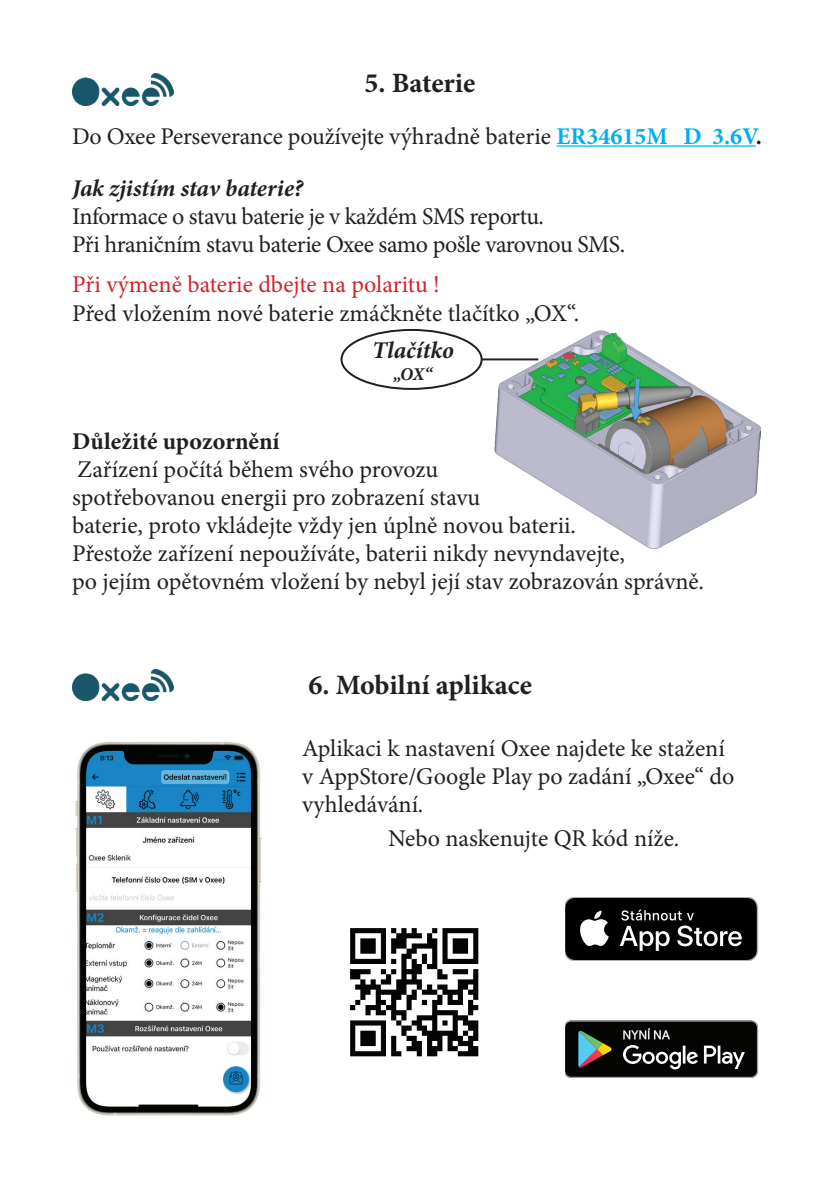
<style>
.page{position:relative;width:840px;height:1191px;background:#fff}
.page>*{position:absolute;margin:0;border:0;box-sizing:border-box;transform-origin:0 0}
.t1{font:700 28px "Minion Pro";color:#231f20}
.t2{font:24px/28px "Minion Pro";letter-spacing:-.005em;color:#231f20}
.t3{font:24px "Minion Pro";color:#d1232a}
.t4{font:700 24px "Minion Pro";color:#231f20}
.t5{font:italic 700 24px "Minion Pro";letter-spacing:-.005em;color:#231f20}
.t6{font:italic 700 18px "Minion Pro";color:#231f20}
.s1{font-weight:700;color:#00aeef}
.s2{font-weight:700}
.s3{font-weight:700;font-style:italic}
</style>
<div class="page">
<img style="left:72px;top:73px;width:101px;height:33px">
<hr style="left:556px;top:145px;width:199px;height:2px;background:#00aeef">
<img style="left:494px;top:331px;width:266px;height:217px">
<hr style="left:481px;top:358px;width:57px;height:2px;background:#231f20">
<div style="left:340px;top:329px;width:142px;height:61px;border:2px solid #231f20;border-radius:50%"></div>
<img style="left:75px;top:742px;width:187px;height:374px">
<svg style="left:565px;top:1020px;width:192px;height:58px;background:#2b2e2b"></svg>
<svg style="left:565px;top:897px;width:192px;height:63px;background:#2a2a2a"></svg>
<img style="left:350px;top:928px;width:129px;height:129px">
<img style="left:72px;top:669px;width:102px;height:32px">
<p class="t1" style="left:364px;top:64px;width:112px">5. Baterie</p>
<p class="t2" style="left:72px;top:110px;width:691px;line-height:52px">Do Oxee Perseverance používejte výhradně baterie <span class="s1">ER34615M D 3.6V</span><span class="s2">.<br></span><span class="s3">Jak zjistím stav baterie?</span></p>
<p class="t2" style="left:72px;top:202px;width:554px">Informace o stavu baterie je v každém SMS reportu.<br>Při hraničním stavu baterie Oxee samo pošle varovnou SMS.</p>
<p class="t3" style="left:72px;top:268px;width:369px">Při výmeně baterie dbejte na polaritu !</p>
<p class="t2" style="left:72px;top:299px;width:508px">Před vložením nové baterie zmáčkněte tlačítko „OX“.</p>
<p class="t5" style="left:372px;top:333px;width:83px">Tlačítko</p>
<p class="t6" style="left:393px;top:361px;width:40px">„OX“</p>
<p class="t4" style="left:72px;top:424px;width:209px">Důležité upozornění</p>
<p class="t2" style="left:72px;top:455px;width:633px">Zařízení počítá během svého provozu<br>spotřebovanou energii pro zobrazení stavu<br>baterie, proto vkládejte vždy jen úplně novou baterii.<br>Přestože zařízení nepoužíváte, baterii nikdy nevyndavejte,<br>po jejím opětovném vložení by nebyl její stav zobrazován správně.</p>
<p class="t1" style="left:308px;top:665px;width:225px">6. Mobilní aplikace</p>
<p class="t2" style="left:302px;top:735px;width:433px">Aplikaci k nastavení Oxee najdete ke stažení v AppStore/Google Play po zadání „Oxee“ do vyhledávání.</p>
<p class="t2" style="left:388px;top:825px;width:292px">Nebo naskenujte QR kód níže.</p>
</div>
